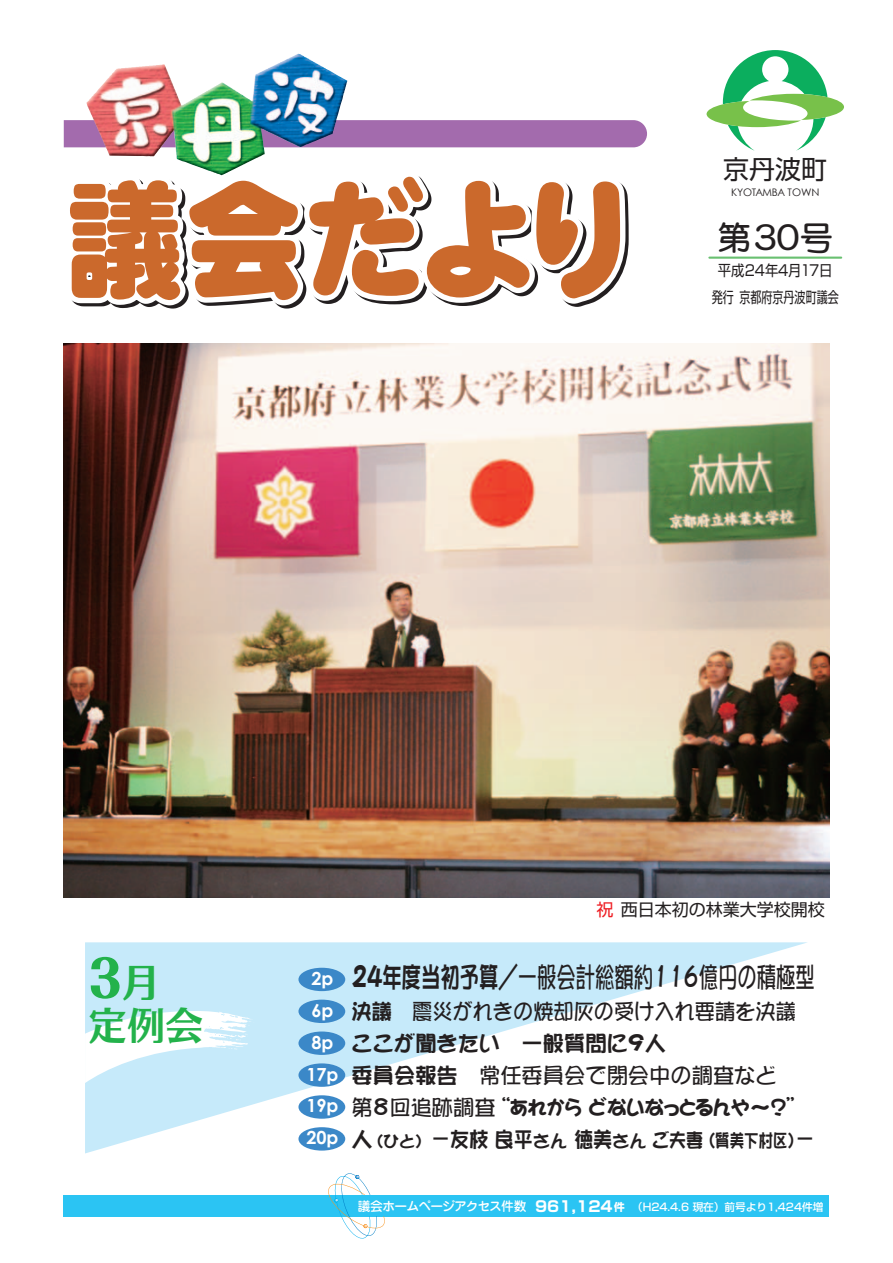
<style>
.page{position:relative;width:893px;height:1263px;background:#fff}
.page>*{position:absolute;margin:0;border:0;box-sizing:border-box;transform-origin:0 0}
.t1{font:130.95px "DF Maru Gothic G UB WING RKSJ H";color:#cb692c;scale:.91 1}
.t2{font:51.6px "Nt Motoya Aporo W5 90 ms RKSJ H";color:#23b24b;scale:1.3 1}
.t3{font:38.25px "Nt Motoya Aporo W5 90 ms RKSJ H";color:#23b24b}
.t4{font:34.05px "RFP Sirius Bd 90 pv RKSJ H";color:#231f20}
.t5{font:27.6px "DFPOP1 G W5 WINP RKSJ H";color:#231f20;scale:.7 1}
.t6{font:25.95px "Shin Go Pro";color:#231f20}
.t7{font:21.3px "DFPOP1 G W9 WINP RKSJ H";color:#231f20}
.t8{font:21.3px "DF Brush RDG W12 WING RKSJ H";color:#231f20}
.t9{font:21.3px "DFPOP1 G W5 WINP RKSJ H";color:#231f20;scale:.95 1}
.t10{font:21.3px "DFPOP1 G W5 WINP RKSJ H";color:#231f20}
.t11{font:700 18px/32px "Century Gothic";color:#fff}
.t12{font:16.95px "Shin Go Pro";color:#231f20}
.t13{font:15.15px "Shin Go Pro";color:#231f20;scale:.73 1}
.t14{font:14.85px "Shin Go Pro";color:#231f20;scale:.9 1}
.t15{font:500 10.65px "Shin Go Pro";color:#fff}
.t16{font:10.35px "Century Gothic";letter-spacing:-.015em;color:#231f20}
.s1{font-size:38.25px}
.s2{color:#ee1d23}
.s3{font-family:"DFPOP1 G W9 WINP RKSJ H"}
.s4{font-family:"DFPOP1 G W5 WINP RKSJ H"}
.s5{font-size:15.9px}
.s6{font-size:16.95px}
.s7{font-size:19.2px}
.s8{font-size:18px}
.s9{font-family:"Jun 34 Pro";font-size:12.75px}
.s10{font-weight:700;font-size:14.85px}
.s11{font-weight:700}
</style>
<div class="page">
<div style="left:64px;top:1195px;width:765px;height:21px;background:#2bc4f3"></div>
<svg style="left:707px;top:50px;width:137px;height:101px"></svg>
<hr style="left:709px;top:257px;width:132px;height:2px;background:#69c071">
<img style="left:64px;top:120px;width:583px;height:27px">
<img style="left:198px;top:56px;width:96px;height:45px">
<svg style="left:328px;top:1173px;width:57px;height:66px"></svg>
<svg style="left:72px;top:166px;width:557px;height:143px"></svg>
<svg style="left:85px;top:942px;width:722px;height:211px"></svg>
<div style="left:298px;top:968px;width:47px;height:23px;background:#3b88c8;border-radius:50%"></div>
<div style="left:298px;top:1000px;width:47px;height:23px;background:#3b88c8;border-radius:50%"></div>
<div style="left:298px;top:1031px;width:47px;height:24px;background:#3b88c8;border-radius:50%"></div>
<div style="left:298px;top:1063px;width:47px;height:24px;background:#3b88c8;border-radius:50%"></div>
<div style="left:298px;top:1095px;width:47px;height:24px;background:#3b88c8;border-radius:50%"></div>
<div style="left:298px;top:1127px;width:47px;height:23px;background:#3b88c8;border-radius:50%"></div>
<svg style="left:85px;top:1008px;width:169px;height:75px"></svg>
<img style="left:64px;top:344px;width:765px;height:553px">
<h1 class="t1" style="left:65px;top:175px;width:616px">議会だより</h1>
<h3 class="t6" style="left:723px;top:148px;width:105px">京丹波町</h3>
<p class="t16" style="left:731px;top:185px;width:90px">KYOTAMBA TOWN</p>
<h3 class="t4" style="left:717px;top:220px;width:118px">第30号</h3>
<h3 class="t14" style="left:718px;top:258px;width:129px">平成24年4月17日</h3>
<h3 class="t13" style="left:712px;top:285px;width:176px">発行京都府京丹波町議会</h3>
<h2 class="t2" style="left:89px;top:952px;width:57px">3<span class="s1">月</span></h2>
<h3 class="t3" style="left:89px;top:1006px;width:116px">定例会</h3>
<h3 class="t12" style="left:596px;top:896px;width:230px"><span class="s2">祝</span>西日本初の林業大学校開校</h3>
<h3 class="t11" style="left:306px;top:961px;width:34px">2p<br>6p<br>8p<br>17p<br>19p<br>20p</h3>
<h3 class="t5" style="left:352px;top:964px;width:663px"><span class="s3">24年度当初予算</span>／一般会計総額約116億円の積極型</h3>
<h3 class="t9" style="left:352px;top:1001px;width:469px"><span class="s3">決議</span>　震災がれきの焼却灰の受け入れ要請を決議</h3>
<h3 class="t7" style="left:352px;top:1033px;width:316px">ここが聞きたい　一般質問に9人</h3>
<h3 class="t10" style="left:352px;top:1065px;width:427px"><span class="s3">委員会報告　</span>常任委員会で閉会中の調査など</h3>
<h3 class="t8" style="left:352px;top:1097px;width:457px"><span class="s4">第8回追跡調査“</span>あれから どないなっとるんや～？<span class="s4">”</span></h3>
<h3 class="t7" style="left:352px;top:1129px;width:465px">人<span class="s5">（ひと）</span>－友枝 良平<span class="s6">さん</span>徳美<span class="s6">さん</span> <span class="s7">ご夫妻</span><span class="s8">（質美下村区）</span>－</h3>
<p class="t15" style="left:358px;top:1198px;width:467px"><span class="s9">議会ホームページアクセス件数</span> <span class="s10">961,124</span><span class="s11">件</span> （H24.4.6 現在）前号より1,424件増</p>
</div>
